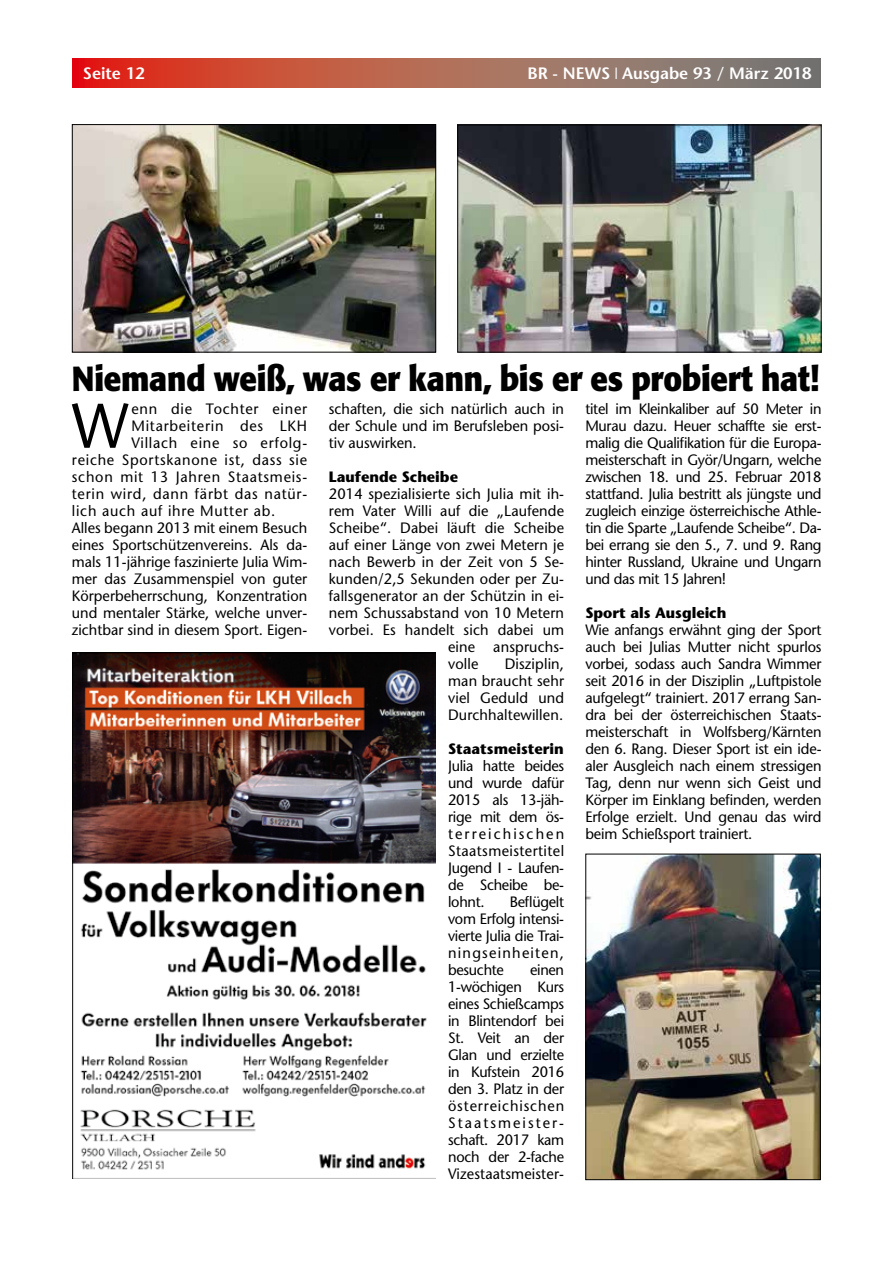
<style>
.page{position:relative;width:893px;height:1263px;background:#fff}
.page>*{position:absolute;margin:0;border:0;box-sizing:border-box;transform-origin:0 0}
.t1{font:62.85px "Stone Sans";color:#000}
.t2{font:700 34.5px "Formata";letter-spacing:-.005em;color:#000;scale:.9 1}
.t3{font:600 16.5px "Stone Sans";color:#fff}
.t4{font:15px/17px "Stone Sans";letter-spacing:.01em;color:#000;text-align:justify}
.t5{font:15px "Stone Sans";letter-spacing:.05em;color:#000}
.t6{font:700 15px "Stone Sans";color:#000}
</style>
<div class="page">
<svg style="left:72px;top:58px;width:749px;height:29px;background:#af6051"></svg>
<img style="left:74px;top:126px;width:360px;height:224px">
<div style="left:72px;top:124px;width:364px;height:228px;border:1px solid #000"></div>
<img style="left:459px;top:127px;width:360px;height:223px">
<div style="left:457px;top:125px;width:364px;height:227px;border:1px solid #000"></div>
<img style="left:587px;top:856px;width:232px;height:322px">
<div style="left:585px;top:854px;width:236px;height:326px;border:1px solid #000"></div>
<img style="left:72px;top:652px;width:363px;height:527px">
<p class="t3" style="left:83px;top:63px;width:63px">Seite 12</p>
<p class="t3" style="left:527px;top:63px;width:286px">BR - NEWS ❘ Ausgabe 93 / März 2018</p>
<h2 class="t2" style="left:72px;top:357px;width:832px">Niemand weiß, was er kann, bis er es probiert hat!</h2>
<p class="t4" style="left:329px;top:400px;width:237px">schaften, die sich natürlich auch in der Schule und im Berufsleben posi&shy;tiv auswirken.</p>
<p class="t6" style="left:329px;top:468px;width:131px">Laufende Scheibe</p>
<p class="t4" style="left:329px;top:485px;width:237px">2014 spezialisierte sich Julia mit ih-</p>
<p class="t4" style="left:329px;top:502px;width:237px">rem Vater Willi auf die „Laufende</p>
<p class="t4" style="left:329px;top:519px;width:237px">Scheibe“. Dabei läuft die Scheibe</p>
<p class="t4" style="left:329px;top:536px;width:237px">auf einer Länge von zwei Metern je</p>
<p class="t4" style="left:329px;top:553px;width:237px">nach Bewerb in der Zeit von 5 Se-</p>
<p class="t4" style="left:329px;top:570px;width:237px">kunden/2,5 Sekunden oder per Zu-</p>
<p class="t4" style="left:329px;top:587px;width:237px">fallsgenerator an der Schützin in ei-</p>
<p class="t4" style="left:329px;top:604px;width:237px">nem Schussabstand von 10 Metern</p>
<p class="t4" style="left:329px;top:621px;width:237px">vorbei. Es handelt sich dabei um</p>
<p class="t4" style="left:448px;top:638px;width:117px">eine anspruchs-</p>
<p class="t4" style="left:448px;top:655px;width:32px">volle</p>
<h1 class="t1" style="left:72px;top:388px;width:58px">W</h1>
<p class="t5" style="left:132px;top:400px;width:177px">enn die Tochter einer</p>
<p class="t4" style="left:585px;top:400px;width:238px">titel im Kleinkaliber auf 50 Meter in Murau dazu. Heuer schaffte sie erst&shy;malig die Qualifikation für die Europa&shy;meisterschaft in Györ/Ungarn, welche zwischen 18. und 25. Februar 2018 stattfand. Julia bestritt als jüngste und zugleich einzige österreichische Athle&shy;tin die Sparte „Laufende Scheibe“. Da&shy;bei errang sie den 5., 7. und 9. Rang hinter Russland, Ukraine und Ungarn und das mit 15 Jahren!</p>
<p class="t6" style="left:585px;top:604px;width:143px">Sport als Ausgleich</p>
<p class="t4" style="left:585px;top:621px;width:238px">Wie anfangs erwähnt ging der Sport auch bei Julias Mutter nicht spurlos vorbei, sodass auch Sandra Wimmer seit 2016 in der Disziplin „Luftpistole aufgelegt“ trainiert. 2017 errang San&shy;dra bei der österreichischen Staats&shy;meisterschaft in Wolfsberg/Kärnten den 6. Rang. Dieser Sport ist ein ide&shy;aler Ausgleich nach einem stressigen Tag, denn nur wenn sich Geist und Körper im Einklang befinden, werden Erfolge erzielt. Und genau das wird beim Schießsport trainiert.</p>
<p class="t5" style="left:132px;top:417px;width:177px">Mitarbeiterin des LKH</p>
<p class="t5" style="left:132px;top:434px;width:177px">Villach eine so erfolg-</p>
<p class="t5" style="left:72px;top:451px;width:237px">reiche Sportskanone ist, dass sie</p>
<p class="t5" style="left:72px;top:468px;width:237px">schon mit 13 Jahren Staatsmeis-</p>
<p class="t5" style="left:72px;top:485px;width:237px">terin wird, dann färbt das natür-</p>
<p class="t5" style="left:72px;top:502px;width:205px">lich auch auf ihre Mutter ab.</p>
<p class="t4" style="left:72px;top:519px;width:237px">Alles begann 2013 mit einem Besuch</p>
<p class="t4" style="left:72px;top:536px;width:237px">eines Sportschützenvereins. Als da-</p>
<p class="t4" style="left:72px;top:553px;width:237px">mals 11-jährige faszinierte Julia Wim-</p>
<p class="t4" style="left:72px;top:570px;width:237px">mer das Zusammenspiel von guter</p>
<p class="t4" style="left:72px;top:587px;width:237px">Körperbeherrschung, Konzentration</p>
<p class="t4" style="left:72px;top:604px;width:237px">und mentaler Stärke, welche unver-</p>
<p class="t4" style="left:72px;top:621px;width:237px">zichtbar sind in diesem Sport. Eigen-</p>
<p class="t4" style="left:448px;top:655px;width:118px;text-indent:57px">Disziplin, man braucht sehr viel Geduld und Durchhaltewillen.</p>
<p class="t6" style="left:448px;top:740px;width:117px">Staatsmeisterin</p>
<p class="t4" style="left:448px;top:757px;width:118px">Julia hatte beides und wurde dafür 2015 als 13-jäh&shy;rige mit dem ös&shy;terreichischen Staatsmeistertitel Jugend I - Laufen&shy;de Scheibe be&shy;lohnt.</p>
<p class="t4" style="left:448px;top:893px;width:118px;text-indent:62px">Beflügelt vom Erfolg intensi&shy;vierte Julia die Trai&shy;ningseinheiten, besuchte</p>
<p class="t4" style="left:448px;top:961px;width:118px;text-indent:82px">einen 1-wöchigen Kurs eines Schießcamps in Blintendorf bei St. Veit an der Glan und erzielte in Kufstein 2016 den 3. Platz in der österreichischen Staatsmeister&shy;schaft. 2017 kam noch der 2-fache Vizestaatsmeister-</p>
</div>
